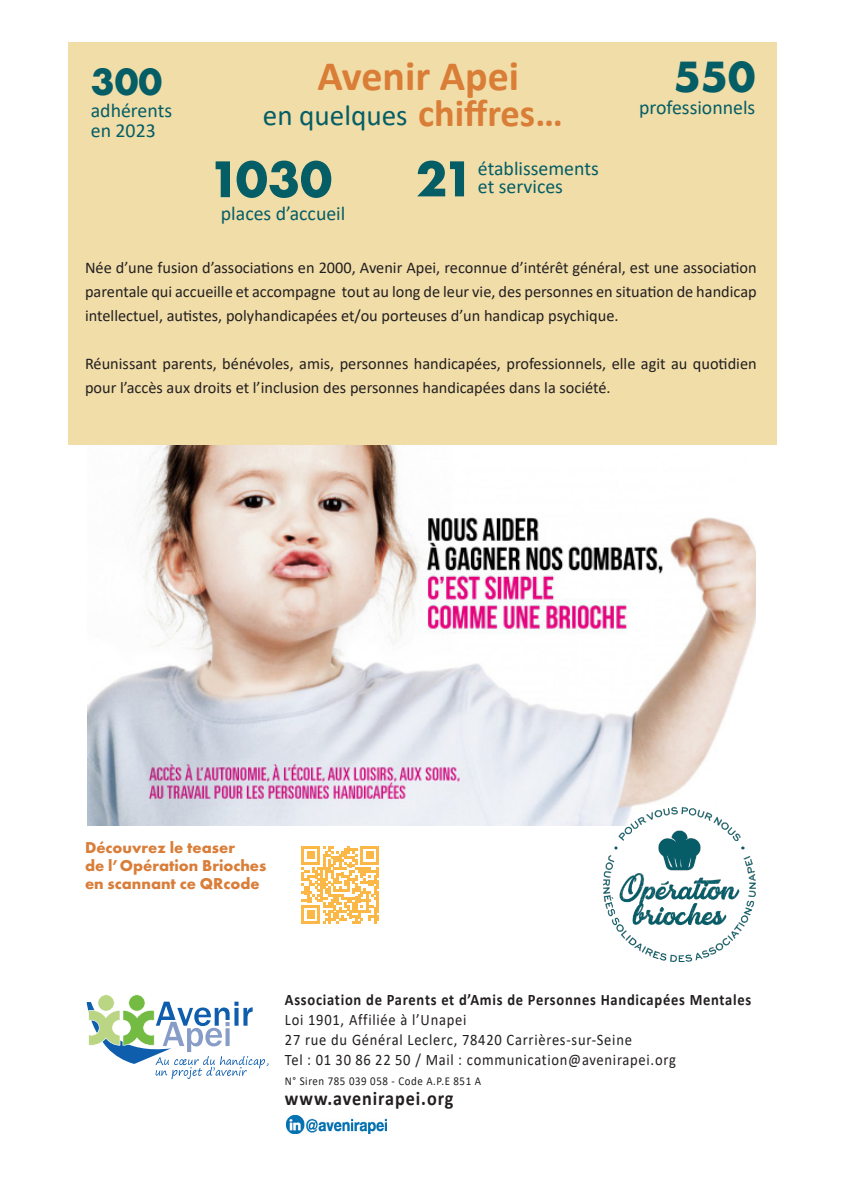
<style>
.page{position:relative;width:842px;height:1191px;background:#fff}
.page>*{position:absolute;margin:0;border:0;box-sizing:border-box;transform-origin:0 0}
.t1{font:700 53.6px "Futura New";color:#055d65}
.t2{font:700 52.4px "Futura New";color:#055d65}
.t3{font:700 45.4px "Futura New";color:#055d65}
.t4{font:700 42px "Calibri";color:#d97d37}
.t5{font:700 39.6px "Futura New";color:#055d65}
.t6{font:700 38.4px "Calibri";color:#d97d37}
.t7{font:29.2px "Calibri";color:#055d65}
.t8{font:700 20px "Calibri";letter-spacing:.05em;color:#231f20;scale:.91 1}
.t9{font:19.8px "Calibri";color:#055d65}
.t10{font:16.4px/24px "Calibri";color:#231f20;text-align:justify}
.t11{font:700 16.4px/18px "Futura New";color:#d97d38}
.t12{font:16px "Calibri";letter-spacing:.05em;color:#231f20;scale:.91 1}
.t13{font:700 16px "Calibri";letter-spacing:.05em;color:#231f20;scale:.91 1}
.t14{font:12px "Calibri";letter-spacing:.05em;color:#231f20;scale:.91 1}
</style>
<div class="page">
<div style="left:68px;top:43px;width:709px;height:402px;background:#f0dda8"></div>
<svg style="left:87px;top:994px;width:181px;height:85px"></svg>
<img style="left:87px;top:445px;width:668px;height:380px">
<img style="left:603px;top:807px;width:152px;height:155px">
<svg style="left:301px;top:846px;width:78px;height:77px"></svg>
<img style="left:287px;top:1115px;width:99px;height:19px">
<p class="t5" style="left:91px;top:57px;width:73px">300</p>
<p class="t9" style="left:91px;top:97px;width:83px">adhérents</p>
<p class="t9" style="left:91px;top:117px;width:66px">en 2023</p>
<p class="t4" style="left:317px;top:46px;width:203px">Avenir Apei</p>
<p class="t6" style="left:418px;top:86px;width:146px">chiffres…</p>
<p class="t7" style="left:263px;top:95px;width:146px">en quelques</p>
<p class="t1" style="left:208px;top:145px;width:126px">1030</p>
<p class="t2" style="left:416px;top:145px;width:60px">21</p>
<p class="t9" style="left:221px;top:199px;width:126px">places d’accueil</p>
<p class="t9" style="left:478px;top:155px;width:122px">établissements</p>
<p class="t9" style="left:478px;top:173px;width:87px">et services</p>
<p class="t3" style="left:674px;top:47px;width:83px">550</p>
<p class="t9" style="left:639px;top:93px;width:118px">professionnels</p>
<p class="t10" style="left:85px;top:255px;width:673px">Née d’une fusion d’associations en 2000, Avenir Apei, reconnue d’intérêt général, est une association parentale qui accueille et accompagne tout au long de leur vie, des personnes en situation de handicap intellectuel, autistes, polyhandicapées et/ou porteuses d’un handicap psychique.</p>
<p class="t10" style="left:85px;top:351px;width:673px">Réunissant parents, bénévoles, amis, personnes handicapées, professionnels, elle agit au quotidien pour l’accès aux droits et l’inclusion des personnes handicapées dans la société.</p>
<p class="t11" style="left:85px;top:837px;width:183px">Découvrez le teaser<br>de l’Opération Brioches en scannant ce QRcode</p>
<p class="t13" style="left:285px;top:988px;width:514px">Association de Parents et d’Amis de Personnes Handicapées Mentales</p>
<p class="t12" style="left:285px;top:1008px;width:201px">Loi 1901, Affiliée à l’Unapei</p>
<p class="t12" style="left:285px;top:1028px;width:383px">27 rue du Général Leclerc, 78420 Carrières-sur-Seine</p>
<p class="t12" style="left:285px;top:1048px;width:431px">Tel : 01 30 86 22 50 / Mail : communication@avenirapei.org</p>
<p class="t14" style="left:285px;top:1072px;width:217px">N° Siren 785 039 058 - Code A.P.E 851 A</p>
<p class="t8" style="left:285px;top:1084px;width:187px">www.avenirapei.org</p>
</div>
